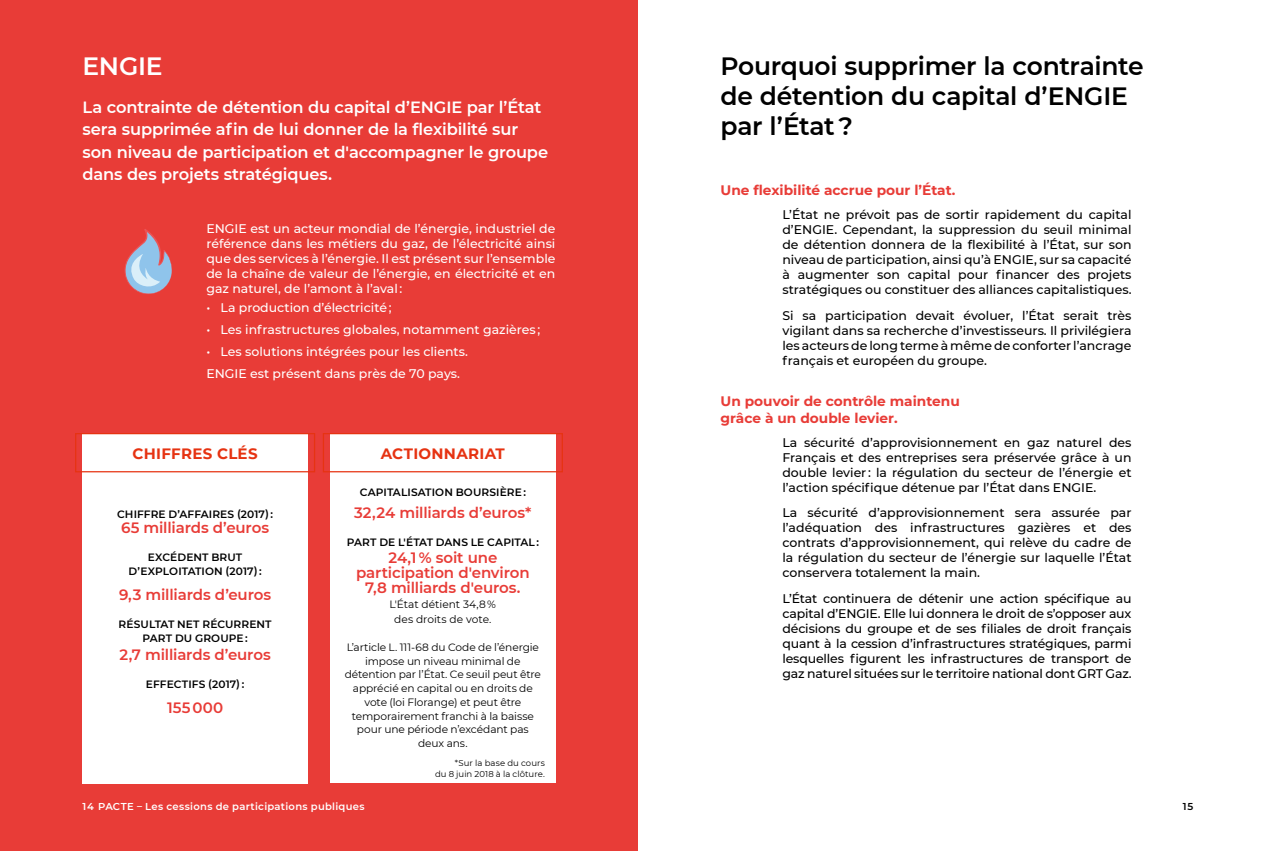
<style>
.page{position:relative;width:1276px;height:851px;background:#fff}
.page>*{position:absolute;margin:0;border:0;box-sizing:border-box;transform-origin:0 0}
.t1{font:600 25px/30px "Montserrat";letter-spacing:-.01em;color:#000}
.t2{font:600 25px "Montserrat";letter-spacing:-.01em;color:#fff}
.t3{font:600 16.25px/22.5px "Montserrat";letter-spacing:-.01em;color:#fff}
.t4{font:600 15px/15px "Montserrat";letter-spacing:-.01em;color:#e83c37;text-align:center}
.t5{font:700 15px "Montserrat";letter-spacing:.02em;color:#e63312}
.t6{font:700 13.75px/16.5px "Montserrat";color:#e83c37}
.t7{font:500 12.5px/15px "Montserrat";color:#000;text-align:justify}
.t8{font:500 12.5px/15px "Montserrat";color:#fff;text-align:justify}
.t9{font:10.62px/13.8px "Montserrat";letter-spacing:-.01em;color:#000;text-align:center}
.t10{font:600 10.62px/13.8px "Montserrat";letter-spacing:.01em;color:#000;text-align:center}
.t11{font:600 10px "Montserrat";letter-spacing:.03em;color:#fff}
.t12{font:600 10px "Montserrat";color:#000}
.t13{font:8.5px/11.2px "Montserrat";letter-spacing:.01em;color:#000;text-align:right}
</style>
<div class="page">
<div style="left:0;top:0;width:638px;height:850px;background:#e83c37"></div>
<div style="left:82px;top:433px;width:226px;height:350px;background:#fff"></div>
<div style="left:330px;top:433px;width:225px;height:349px;background:#fff"></div>
<div style="left:75px;top:433px;width:240px;height:39px;border:1px solid #e63312"></div>
<div style="left:323px;top:433px;width:240px;height:39px;border:1px solid #e63312"></div>
<svg style="left:124px;top:229px;width:48px;height:65px"></svg>
<h1 class="t2" style="left:82px;top:48px;width:81px">ENGIE</h1>
<h2 class="t3" style="left:82px;top:95px;width:467px">La contrainte de détention du capital d’ENGIE par l’État sera supprimée afin de lui donner de la flexibilité sur son niveau de participation et d'accompagner le groupe dans des projets stratégiques.</h2>
<p class="t8" style="left:206px;top:220px;width:350px">ENGIE est un acteur mondial de l’énergie, industriel de référence dans les métiers du gaz, de l’électricité ainsi que des services à l’énergie. Il est présent sur l’ensemble de la chaîne de valeur de l’énergie, en électricité et en gaz naturel, de l’amont à l’aval :</p>
<p class="t8" style="left:206px;top:299px;width:187px">• La production d’électricité ;</p>
<p class="t8" style="left:206px;top:321px;width:335px">• Les infrastructures globales, notamment gazières ;</p>
<p class="t8" style="left:206px;top:340px;width:263px;line-height:22.1px">• Les solutions intégrées pour les clients.<br>ENGIE est présent dans près de 70 pays.</p>
<p class="t5" style="left:133px;top:443px;width:127px">CHIFFRES CLÉS</p>
<p class="t5" style="left:381px;top:443px;width:125px">ACTIONNARIAT</p>
<p class="t10" style="left:360px;top:484px;width:168px">CAPITALISATION BOURSIÈRE :</p>
<p class="t4" style="left:354px;top:504px;width:179px">32,24 milliards d’euros*</p>
<p class="t10" style="left:347px;top:534px;width:194px">PART DE L'ÉTAT DANS LE CAPITAL :</p>
<p class="t4" style="left:356px;top:549px;width:175px">24,1 % soit une participation d'environ<br>7,8 milliards d'euros.</p>
<p class="t9" style="left:389px;top:596px;width:108px;line-height:15px">L'État détient 34,8 % des droits de vote.</p>
<p class="t9" style="left:345px;top:639px;width:198px">L’article L. 111-68 du Code de l’énergie impose un niveau minimal de détention par l’État. Ce seuil peut être apprécié en capital ou en droits de vote (loi Florange) et peut être temporairement franchi à la baisse pour une période n’excédant pas deux ans.</p>
<p class="t10" style="left:117px;top:507px;width:157px">CHIFFRE D’AFFAIRES (2017) :</p>
<p class="t4" style="left:121px;top:519px;width:150px">65 milliards d’euros</p>
<p class="t10" style="left:129px;top:549px;width:135px">EXCÉDENT BRUT<br>D’EXPLOITATION (2017) :</p>
<p class="t4" style="left:119px;top:587px;width:154px">9,3 milliards d’euros</p>
<p class="t10" style="left:119px;top:617px;width:154px">RÉSULTAT NET RÉCURRENT<br>PART DU GROUPE :</p>
<p class="t4" style="left:119px;top:647px;width:153px">2,7 milliards d’euros</p>
<p class="t10" style="left:146px;top:677px;width:100px">EFFECTIFS (2017) :</p>
<p class="t4" style="left:167px;top:699px;width:58px">155 000</p>
<p class="t13" style="left:435px;top:756px;width:111px">*Sur la base du cours<br>du 8 juin 2018 à la clôture.</p>
<h1 class="t1" style="left:720px;top:50px;width:424px">Pourquoi supprimer la contrainte de détention du capital d’ENGIE par l’État ?</h1>
<p class="t6" style="left:720px;top:181px;width:236px">Une flexibilité accrue pour l’État.</p>
<p class="t7" style="left:782px;top:206px;width:350px">L’État ne prévoit pas de sortir rapidement du capital d’ENGIE. Cependant, la suppression du seuil minimal de détention donnera de la flexibilité à l’État, sur son niveau de participation, ainsi qu’à ENGIE, sur sa capacité à augmenter son capital pour financer des projets stratégiques ou constituer des alliances capitalistiques.</p>
<p class="t7" style="left:782px;top:307px;width:350px">Si sa participation devait évoluer, l’État serait très vigilant dans sa recherche d’investisseurs. Il privilégiera les acteurs de long terme à même de conforter l’ancrage français et européen du groupe.</p>
<p class="t6" style="left:720px;top:392px;width:241px">Un pouvoir de contrôle maintenu grâce à un double levier.</p>
<p class="t7" style="left:782px;top:434px;width:350px">La sécurité d’approvisionnement en gaz naturel des Français et des entreprises sera préservée grâce à un double levier : la régulation du secteur de l’énergie et l’action spécifique détenue par l’État dans ENGIE.</p>
<p class="t7" style="left:782px;top:504px;width:350px">La sécurité d’approvisionnement sera assurée par l’adéquation des infrastructures gazières et des contrats d’approvisionnement, qui relève du cadre de la régulation du secteur de l’énergie sur laquelle l’État conservera totalement la main.</p>
<p class="t7" style="left:782px;top:590px;width:351px">L’État continuera de détenir une action spécifique au capital d’ENGIE. Elle lui donnera le droit de s’opposer aux décisions du groupe et de ses filiales de droit français quant à la cession d’infrastructures stratégiques, parmi lesquelles figurent les infrastructures de transport de gaz naturel situées sur le territoire national dont GRT Gaz.</p>
<p class="t11" style="left:82px;top:799px;width:283px">14 PACTE – Les cessions de participations publiques</p>
<p class="t12" style="left:1182px;top:799px;width:12px">15</p>
</div>
